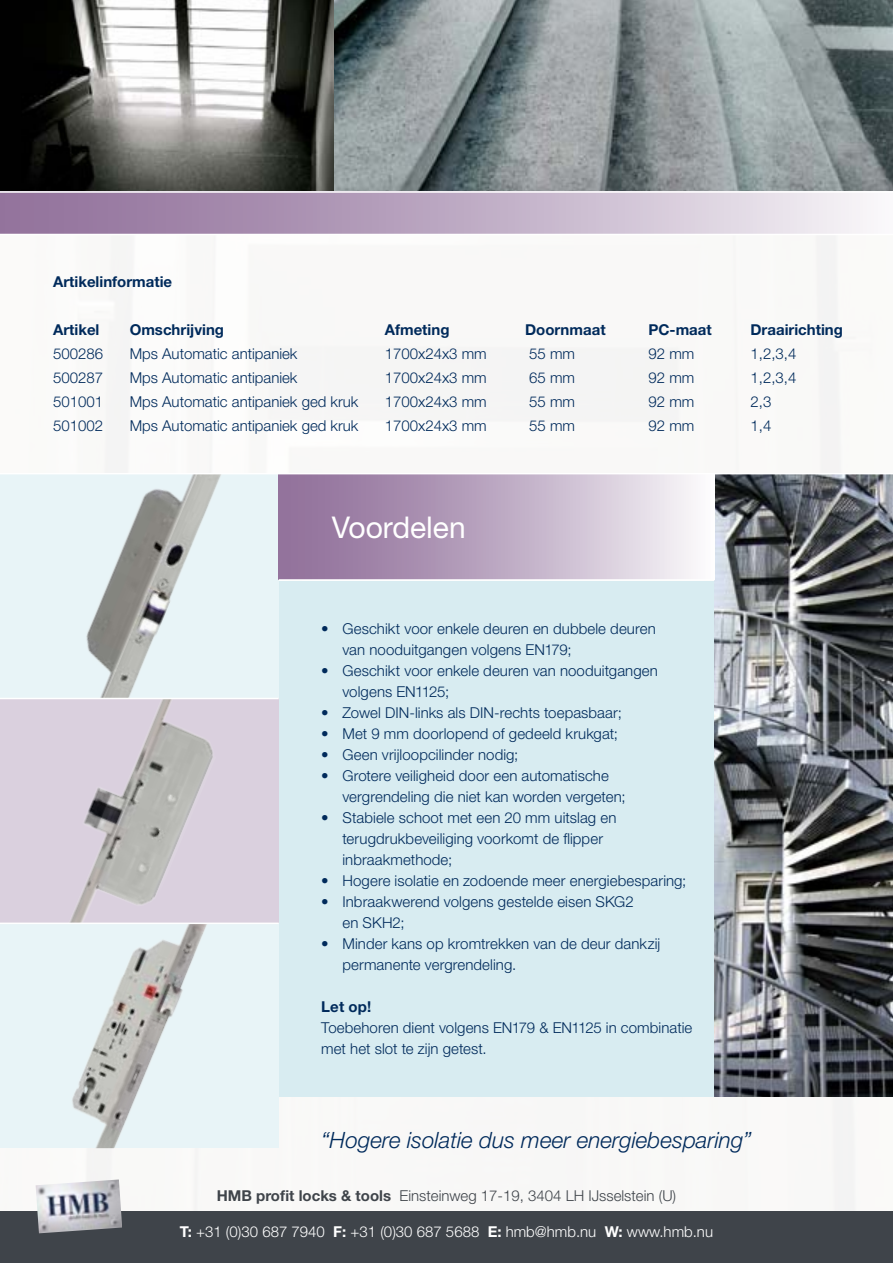
<style>
.page{position:relative;width:893px;height:1263px;background:#fff}
.page>*{position:absolute;margin:0;border:0;box-sizing:border-box;transform-origin:0 0}
.t1{font:30px "Helvetica Neue LT Std";color:#fff}
.t2{font:italic 300 22.5px "Helvetica Neue LT Std";color:#002a5b}
.t3{font:300 15px/21px "Helvetica Neue LT Std";letter-spacing:.005em;color:#002a5b}
.t4{font:700 15px "Helvetica Neue LT Std";color:#002a5b}
.t5{font:300 15px "Helvetica Neue LT Std";color:#fff}
.t6{font:300 15px "Helvetica Neue LT Std";color:#3f444a}
.s1{font-weight:700}
</style>
<div class="page">
<img style="left:0;top:236px;width:893px;height:976px">
<div style="left:0;top:474px;width:279px;height:224px;background:#e8f4f7"></div>
<img style="left:86px;top:474px;width:135px;height:224px">
<div style="left:0;top:698px;width:279px;height:225px;background:#dad0de"></div>
<img style="left:38px;top:699px;width:202px;height:223px">
<div style="left:0;top:923px;width:279px;height:225px;background:#e8f4f7"></div>
<img style="left:72px;top:924px;width:135px;height:224px">
<div style="left:0;top:1212px;width:893px;height:51px;background:#3f444a"></div>
<img style="left:36px;top:1179px;width:86px;height:54px">
<img style="left:0;top:0;width:893px;height:191px">
<div style="left:0;top:192px;width:893px;height:42px;background:linear-gradient(to right,#8a6894,#f4f1f5)"></div>
<hr style="left:0;top:191px;width:893px;height:2px;background:#fff">
<hr style="left:0;top:698px;width:279px;height:1px;background:#fff">
<hr style="left:0;top:922px;width:279px;height:2px;background:#fff">
<div style="left:279px;top:581px;width:435px;height:515px;background:#d8ecf1"></div>
<img style="left:714px;top:474px;width:179px;height:622px">
<div style="left:279px;top:474px;width:435px;height:106px;background:linear-gradient(to right,#886593,#f6f4f8)"></div>
<hr style="left:279px;top:579px;width:435px;height:2px;background:#fff">
<hr style="left:0;top:473px;width:893px;height:1px;background:#fff">
<p class="t4" style="left:53px;top:272px;width:121px">Artikelinformatie</p>
<p class="t4" style="left:53px;top:320px;width:48px">Artikel</p>
<p class="t4" style="left:130px;top:320px;width:96px">Omschrijving</p>
<p class="t4" style="left:385px;top:320px;width:66px">Afmeting</p>
<p class="t4" style="left:525px;top:320px;width:82px">Doornmaat</p>
<p class="t4" style="left:648px;top:320px;width:65px">PC-maat</p>
<p class="t4" style="left:750px;top:320px;width:94px">Draairichting</p>
<p class="t3" style="left:53px;top:343px;width:52px">500286</p>
<p class="t3" style="left:130px;top:343px;width:169px">Mps Automatic antipaniek</p>
<p class="t3" style="left:385px;top:343px;width:103px">1700x24x3 mm</p>
<p class="t3" style="left:529px;top:343px;width:47px">55 mm</p>
<p class="t3" style="left:648px;top:343px;width:47px">92 mm</p>
<p class="t3" style="left:750px;top:343px;width:47px">1,2,3,4</p>
<p class="t3" style="left:53px;top:367px;width:52px">500287</p>
<p class="t3" style="left:130px;top:367px;width:169px">Mps Automatic antipaniek</p>
<p class="t3" style="left:385px;top:367px;width:103px">1700x24x3 mm</p>
<p class="t3" style="left:529px;top:367px;width:47px">65 mm</p>
<p class="t3" style="left:648px;top:367px;width:47px">92 mm</p>
<p class="t3" style="left:750px;top:367px;width:47px">1,2,3,4</p>
<p class="t3" style="left:53px;top:391px;width:52px">501001</p>
<p class="t3" style="left:130px;top:391px;width:230px">Mps Automatic antipaniek ged kruk</p>
<p class="t3" style="left:385px;top:391px;width:103px">1700x24x3 mm</p>
<p class="t3" style="left:529px;top:391px;width:47px">55 mm</p>
<p class="t3" style="left:648px;top:391px;width:47px">92 mm</p>
<p class="t3" style="left:750px;top:391px;width:22px">2,3</p>
<p class="t3" style="left:53px;top:415px;width:52px">501002</p>
<p class="t3" style="left:130px;top:415px;width:230px">Mps Automatic antipaniek ged kruk</p>
<p class="t3" style="left:385px;top:415px;width:103px">1700x24x3 mm</p>
<p class="t3" style="left:529px;top:415px;width:47px">55 mm</p>
<p class="t3" style="left:648px;top:415px;width:47px">92 mm</p>
<p class="t3" style="left:750px;top:415px;width:22px">1,4</p>
<h1 class="t1" style="left:332px;top:509px;width:135px">Voordelen</h1>
<p class="t3" style="left:342px;top:618px;width:315px;text-indent:-21px">• Geschikt voor enkele deuren en dubbele deuren van nooduitgangen volgens EN179;</p>
<p class="t3" style="left:342px;top:660px;width:317px;text-indent:-21px">• Geschikt voor enkele deuren van nooduitgangen volgens EN1125;</p>
<p class="t3" style="left:321px;top:702px;width:302px">• Zowel DIN-links als DIN-rechts toepasbaar;</p>
<p class="t3" style="left:321px;top:723px;width:298px">• Met 9 mm doorlopend of gedeeld krukgat;</p>
<p class="t3" style="left:321px;top:744px;width:199px">• Geen vrijloopcilinder nodig;</p>
<p class="t3" style="left:342px;top:765px;width:285px;text-indent:-21px">• Grotere veiligheid door een automatische vergrendeling die niet kan worden vergeten;</p>
<p class="t3" style="left:342px;top:807px;width:276px;text-indent:-21px">• Stabiele schoot met een 20 mm uitslag en terugdrukbeveiliging voorkomt de flipper inbraakmethode;</p>
<p class="t3" style="left:321px;top:870px;width:367px">• Hogere isolatie en zodoende meer energiebesparing;</p>
<p class="t3" style="left:342px;top:891px;width:293px;text-indent:-21px">• Inbraakwerend volgens gestelde eisen SKG2 en SKH2;</p>
<p class="t3" style="left:342px;top:933px;width:319px;text-indent:-21px">• Minder kans op kromtrekken van de deur dankzij permanente vergrendeling.</p>
<p class="t4" style="left:321px;top:997px;width:52px">Let op!</p>
<p class="t3" style="left:321px;top:1017px;width:373px">Toebehoren dient volgens EN179 &amp; EN1125 in combinatie met het slot te zijn getest.</p>
<h2 class="t2" style="left:321px;top:1127px;width:432px">“Hogere isolatie dus meer energiebesparing”</h2>
<p class="t6" style="left:217px;top:1187px;width:461px"><span class="s1">HMB profit locks &amp; tools</span> Einsteinweg 17-19, 3404 LH IJsselstein (U)</p>
<p class="t5" style="left:180px;top:1223px;width:535px"><span class="s1">T:</span> +31 (0)30 687 7940 <span class="s1">F:</span> +31 (0)30 687 5688 <span class="s1">E:</span> hmb@hmb.nu <span class="s1">W:</span> www.hmb.nu</p>
</div>
